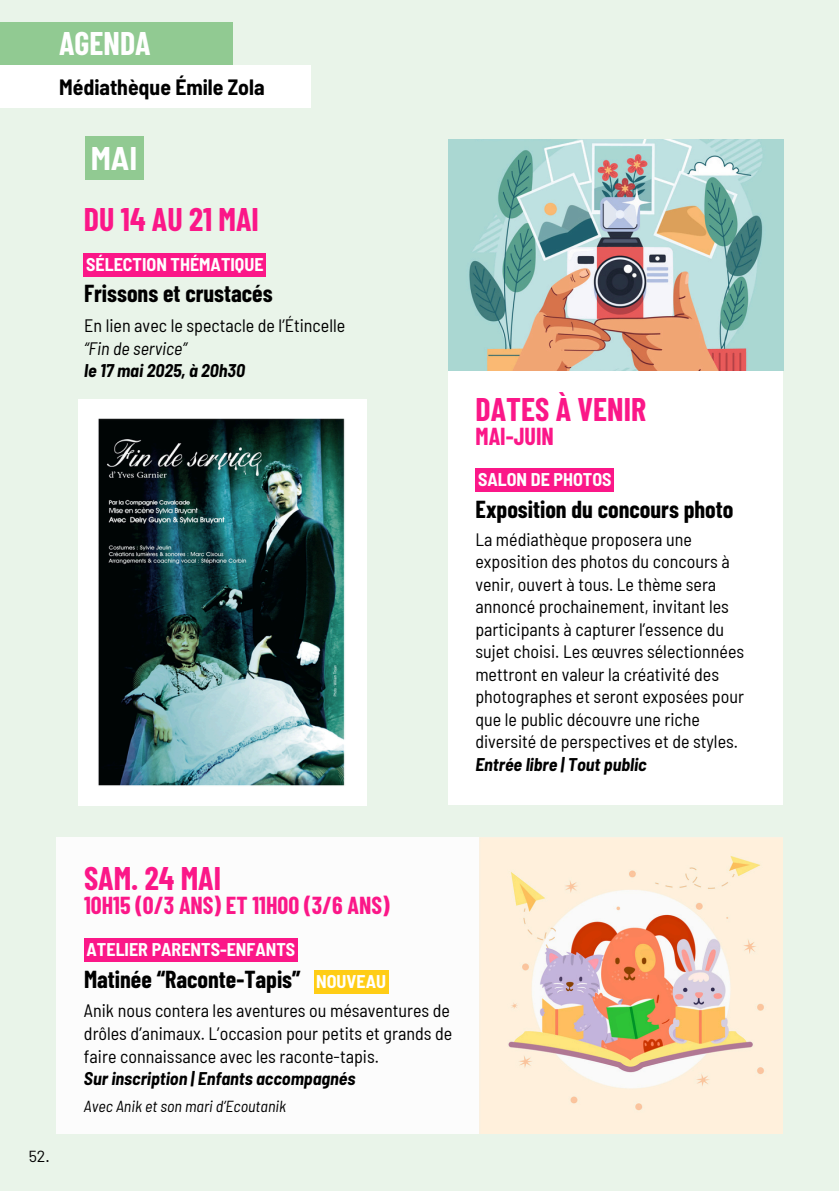
<style>
.page{position:relative;width:839px;height:1191px;background:#fff}
.page>*{position:absolute;margin:0;border:0;box-sizing:border-box;transform-origin:0 0}
.t1{font:700 32px "Barlow Condensed";color:#fb1788}
.t2{font:700 32px "Barlow Condensed";color:#fff}
.t3{font:700 semi-condensed 32px "Barlow";color:#fff}
.t4{font:700 24px "Barlow Condensed";color:#000}
.t5{font:700 24px "Barlow Condensed";color:#fb1788}
.t6{font:700 semi-condensed 21.6px "Barlow";color:#000}
.t7{font:semi-condensed 18px/22.4px "Barlow";color:#000}
.t8{font:700 semi-condensed 18px "Barlow";color:#fff}
.t9{font:italic semi-condensed 16px "Barlow";color:#000}
.t10{font:16px "Barlow";color:#000}
.s1{font-style:italic}
.s2{font-weight:700;font-style:italic}
</style>
<div class="page">
<div style="left:0;top:0;width:838px;height:1191px;background:#e9f4e9"></div>
<div style="left:0;top:22px;width:232px;height:43px;background:#91ca92"></div>
<div style="left:0;top:65px;width:311px;height:43px;background:#fff"></div>
<div style="left:57px;top:838px;width:473px;height:296px;background:#fcfcfc"></div>
<img style="left:479px;top:838px;width:303px;height:295px">
<img style="left:78px;top:399px;width:288px;height:407px">
<div style="left:85px;top:137px;width:58px;height:43px;background:#91ca92"></div>
<div style="left:84px;top:254px;width:182px;height:23px;background:#fb1788"></div>
<div style="left:84px;top:938px;width:214px;height:23px;background:#fb1788"></div>
<div style="left:448px;top:209px;width:334px;height:596px;background:#fff"></div>
<img style="left:448px;top:140px;width:335px;height:231px">
<div style="left:475px;top:469px;width:139px;height:23px;background:#fb1788"></div>
<div style="left:314px;top:970px;width:74px;height:24px;background:#ffcd15"></div>
<h1 class="t2" style="left:59px;top:23px;width:93px">AGENDA</h1>
<h4 class="t6" style="left:59px;top:74px;width:207px">Médiathèque Émile Zola</h4>
<h1 class="t3" style="left:91px;top:138px;width:48px">MAI</h1>
<h3 class="t1" style="left:84px;top:199px;width:176px">DU 14 AU 21 MAI</h3>
<h5 class="t8" style="left:86px;top:253px;width:179px">SÉLECTION THÉMATIQUE</h5>
<p class="t4" style="left:84px;top:278px;width:190px">Frissons et crustacés</p>
<p class="t7" style="left:84px;top:314px;width:262px">En lien avec le spectacle de l’Étincelle <span class="s1">“Fin de service”<br></span><span class="s2">le 17 mai 2025, à 20h30</span></p>
<h3 class="t1" style="left:475px;top:389px;width:172px">DATES À VENIR</h3>
<h3 class="t5" style="left:475px;top:421px;width:80px">MAI-JUIN</h3>
<h5 class="t8" style="left:478px;top:468px;width:135px">SALON DE PHOTOS</h5>
<p class="t4" style="left:475px;top:494px;width:259px">Exposition du concours photo</p>
<h4 class="t7" style="left:475px;top:528px;width:270px">La médiathèque proposera une exposition des photos du concours à venir, ouvert à tous. Le thème sera annoncé prochainement, invitant les participants à capturer l’essence du sujet choisi. Les œuvres sélectionnées mettront en valeur la créativité des photographes et seront exposées pour que le public découvre une riche diversité de perspectives et de styles.<br><span class="s2">Entrée libre | Tout public</span></h4>
<p class="t10" style="left:29px;top:1146px;width:23px">52.</p>
<h5 class="t1" style="left:84px;top:858px;width:138px">SAM. 24 MAI</h5>
<h5 class="t5" style="left:84px;top:890px;width:307px">10H15 (0/3 ANS) ET 11H00 (3/6 ANS)</h5>
<h4 class="t8" style="left:87px;top:938px;width:210px">ATELIER PARENTS-ENFANTS</h4>
<h2 class="t4" style="left:84px;top:964px;width:218px">Matinée “Raconte-Tapis”</h2>
<p class="t8" style="left:316px;top:970px;width:71px">NOUVEAU</p>
<h1 class="t7" style="left:84px;top:999px;width:370px">Anik nous contera les aventures ou mésaventures de drôles d’animaux. L’occasion pour petits et grands de faire connaissance avec les raconte-tapis.<br><span class="s2">Sur inscription | Enfants accompagnés</span></h1>
<h3 class="t9" style="left:84px;top:1096px;width:204px">Avec Anik et son mari d’Ecoutanik</h3>
</div>
